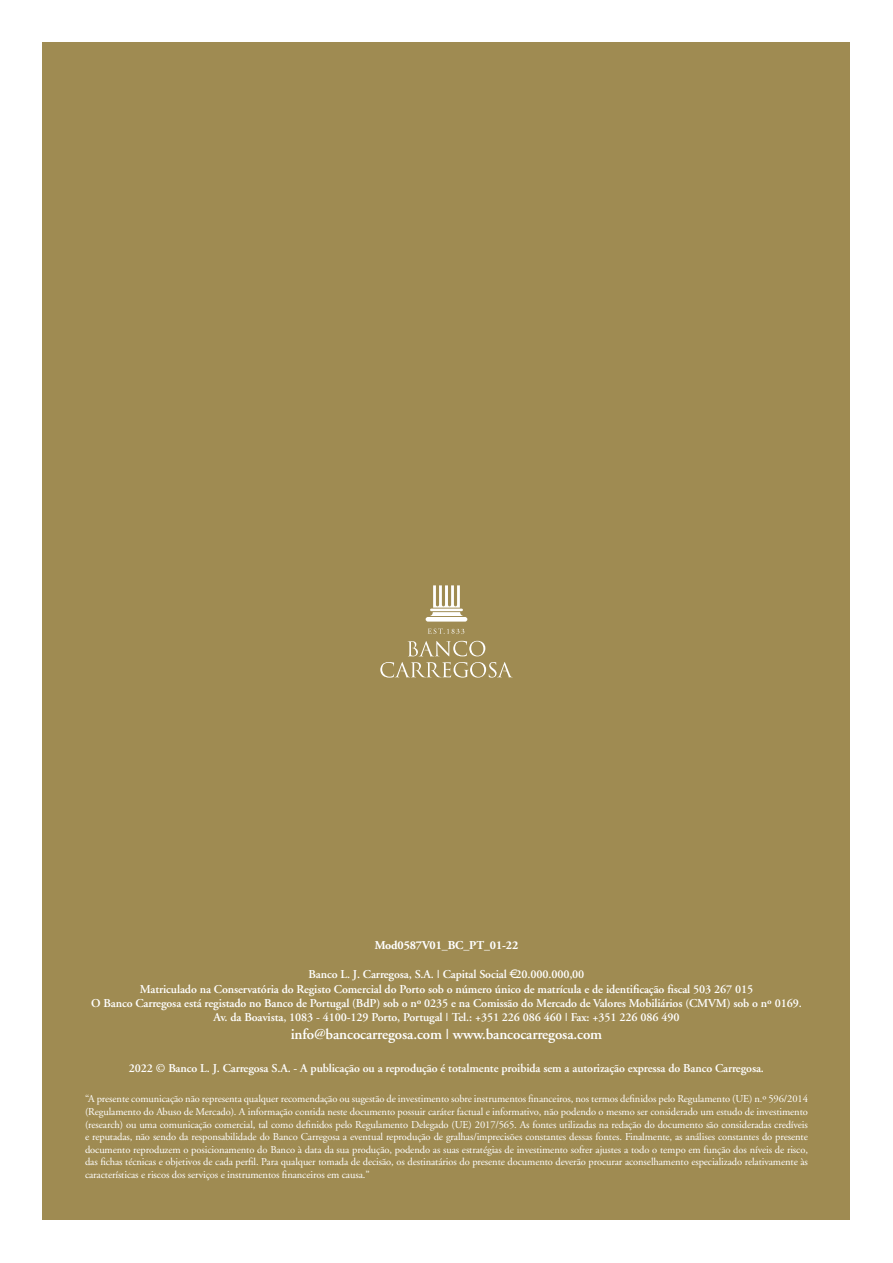
<style>
.page{position:relative;width:893px;height:1263px;background:#fff}
.page>*{position:absolute;margin:0;border:0;box-sizing:border-box;transform-origin:0 0}
.t1{font:600 15px "Adobe Garamond";letter-spacing:-.01em;color:#fff}
.t2{font:600 12px/14.4px "Adobe Garamond";letter-spacing:-.01em;color:#fff;text-align:center}
.t3{font:700 12px "Adobe Garamond";letter-spacing:-.01em;color:#fff}
.t4{font:10.5px/12.6px "Adobe Garamond";letter-spacing:-.01em;color:#fff;text-align:justify}
</style>
<div class="page">
<div style="left:43px;top:43px;width:807px;height:1177px;background:#9f8b52"></div>
<svg style="left:380px;top:662px;width:133px;height:16px"></svg>
<svg style="left:408px;top:641px;width:77px;height:15px"></svg>
<svg style="left:428px;top:628px;width:36px;height:6px"></svg>
<div style="left:426px;top:617px;width:41px;height:5px;background:#fff;border-radius:2px"></div>
<svg style="left:430px;top:585px;width:33px;height:31px"></svg>
<p class="t3" style="left:375px;top:939px;width:145px">Mod0587V01_BC_PT_01-22</p>
<p class="t2" style="left:91px;top:967px;width:712px">Banco L. J. Carregosa, S.A. | Capital Social € 20.000.000,00<br>Matriculado na Conservatória do Registo Comercial do Porto sob o número único de matrícula e de identificação fiscal 503 267 015<br>O Banco Carregosa está registado no Banco de Portugal (BdP) sob o nº 0235 e na Comissão do Mercado de Valores Mobiliários (CMVM) sob o nº 0169.<br>Av. da Boavista, 1083 - 4100-129 Porto, Portugal | Tel.: +351 226 086 460 | Fax: +351 226 086 490</p>
<h1 class="t1" style="left:291px;top:1026px;width:313px">info@bancocarregosa.com | www.bancocarregosa.com</h1>
<p class="t2" style="left:129px;top:1061px;width:636px">2022 © Banco L. J. Carregosa S.A. - A publicação ou a reprodução é totalmente proibida sem a autorização expressa do Banco Carregosa.</p>
<p class="t4" style="left:85px;top:1093px;width:724px">“A presente comunicação não representa qualquer recomendação ou sugestão de investimento sobre instrumentos financeiros, nos termos definidos pelo Regulamento (UE) n.º 596/2014 (Regulamento do Abuso de Mercado). A informação contida neste documento possuir caráter factual e informativo, não podendo o mesmo ser considerado um estudo de investimento (research) ou uma comunicação comercial, tal como definidos pelo Regulamento Delegado (UE) 2017/565. As fontes utilizadas na redação do documento são consideradas credíveis e reputadas, não sendo da responsabilidade do Banco Carregosa a eventual reprodução de gralhas/imprecisões constantes dessas fontes. Finalmente, as análises constantes do presente documento reproduzem o posicionamento do Banco à data da sua produção, podendo as suas estratégias de investimento sofrer ajustes a todo o tempo em função dos níveis de risco, das fichas técnicas e objetivos de cada perfil. Para qualquer tomada de decisão, os destinatários do presente documento deverão procurar aconselhamento especializado relativamente às características e riscos dos serviços e instrumentos financeiros em causa.”</p>
</div>
